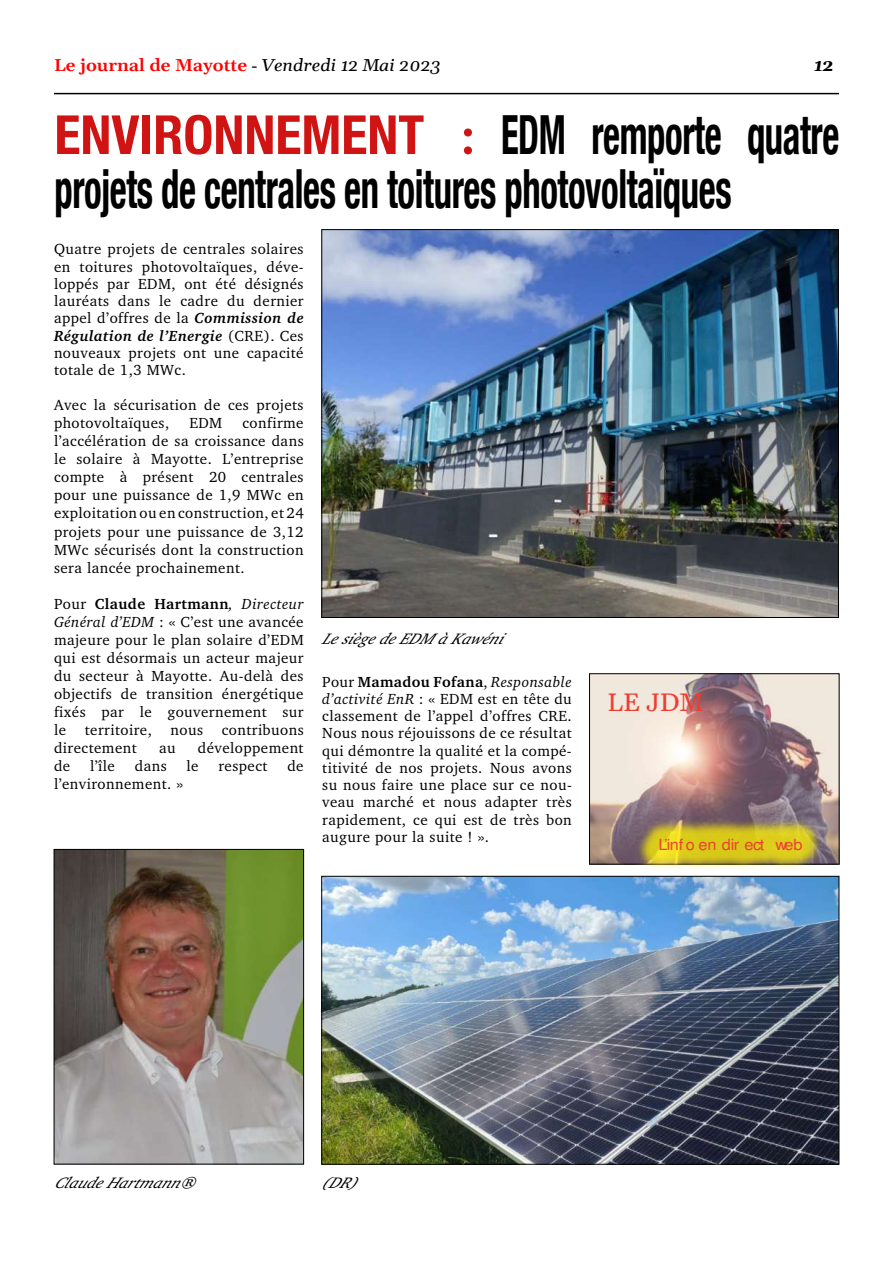
<style>
.page{position:relative;width:893px;height:1263px;background:#fff}
.page>*{position:absolute;margin:0;border:0;box-sizing:border-box;transform-origin:0 0}
.t1{font:700 condensed 54px/54px "Helvetica Neue";letter-spacing:-.01em;color:#000;scale:.68 1}
.t2{font:24.9px "Gelasio";color:#ef3e32;scale:1.06 1}
.t3{font:600 16.95px "Gelasio";color:#f00;scale:1.06 1}
.t4{font:italic 700 16.95px "Gelasio";color:#000;scale:1.06 1}
.t5{font:italic 15.45px "Charter";color:#000;scale:1.06 1}
.t6{font:15.3px "BLACKFRIDAY";letter-spacing:-.015em;color:#ef3e32;scale:1.06 1}
.t7{font:15px/18px "Charter";letter-spacing:.03em;color:#000;text-align:justify}
.s1{font-family:"Times New Roman";font-weight:400;color:#000}
.s2{font-weight:400;font-style:italic;color:#000}
.s3{color:#d01413}
.s4{font-family:"Carlito";font-stretch:normal;color:#d01413}
.s5{font-weight:700;font-style:italic}
.s6{font-weight:700}
.s7{font-style:italic}
</style>
<div class="page">
<hr style="left:54px;top:93px;width:785px;height:1px;background:#000">
<img style="left:324px;top:232px;width:512px;height:384px">
<img style="left:56px;top:851px;width:246px;height:311px">
<div style="left:54px;top:849px;width:250px;height:315px;border:1px solid #000"></div>
<img style="left:324px;top:878px;width:513px;height:284px">
<div style="left:322px;top:876px;width:517px;height:288px;border:1px solid #000"></div>
<img style="left:591px;top:675px;width:246px;height:187px">
<div style="left:589px;top:673px;width:250px;height:191px;border:1px solid #000"></div>
<div style="left:636px;top:818px;width:187px;height:53px;background:#fff200;opacity:.75"></div>
<p class="t3" style="left:54px;top:58px;width:366px">Le journal de Mayotte <span class="s1">-</span> <span class="s2">Vendredi 12 Mai 2023</span></p>
<p class="t4" style="left:814px;top:58px;width:20px">12</p>
<h1 class="t1" style="left:54px;top:107px;width:1156px"><span class="s3">EnvironnEMEnt</span> <span class="s4">:</span> EDM remporte quatre projets de centrales en toitures photovoltaïques</h1>
<p class="t7" style="left:54px;top:240px;width:251px;line-height:17.2px">Quatre projets de centrales solaires en toitures photovoltaïques, déve&shy;loppés par EDM, ont été désignés lauréats dans le cadre du dernier appel d’offres de la <span class="s5">Commission de Régulation de l’Energie</span> (CRE). Ces nouveaux projets ont une capacité totale de 1,3 MWc.</p>
<p class="t7" style="left:54px;top:396px;width:251px">Avec la sécurisation de ces projets photovoltaïques,</p>
<p class="t7" style="left:54px;top:414px;width:251px;text-indent:188px">confirme l’accélération de sa croissance dans le solaire à Mayotte. L’entreprise compte à présent 20 centrales pour une puissance de 1,9 MWc en exploitation ou en construction, et 24 projets pour une puissance de 3,12<br>MWc sécurisés dont la construction sera lancée prochainement.</p>
<p class="t7" style="left:54px;top:594px;width:251px">Pour <span class="s6">Claude Hartmann</span><span class="s7">, Directeur Général d’EDM</span> : « C’est une avancée majeure pour le plan solaire d’EDM qui est désormais un acteur majeur du secteur à Mayotte. Au-delà des objectifs de transition énergétique fixés par le gouvernement sur le territoire, nous contribuons directement</p>
<p class="t7" style="left:189px;top:414px;width:34px">EDM</p>
<p class="t7" style="left:159px;top:738px;width:18px">au</p>
<p class="t7" style="left:198px;top:738px;width:107px">développement</p>
<p class="t7" style="left:54px;top:756px;width:18px">de</p>
<p class="t7" style="left:90px;top:756px;width:26px">l’île</p>
<p class="t7" style="left:135px;top:756px;width:33px">dans</p>
<p class="t7" style="left:187px;top:756px;width:14px">le</p>
<p class="t7" style="left:218px;top:756px;width:51px">respect</p>
<p class="t7" style="left:287px;top:756px;width:18px">de</p>
<p class="t7" style="left:54px;top:774px;width:131px">l’environnement. »</p>
<p class="t5" style="left:322px;top:630px;width:180px">LesiègedeEDMàKawéni</p>
<p class="t7" style="left:322px;top:672px;width:251px;line-height:17.2px">Pour <span class="s6">Mamadou Fofana</span>, <span class="s7">Responsable d’activité EnR</span> : « EDM est en tête du classement de l’appel d’offres CRE.<br>Nous nous réjouissons de ce résultat qui démontre la qualité et la compé&shy;titivité de nos projets. Nous avons su nous faire une place sur ce nou&shy;veau marché et nous adapter très rapidement, ce qui est de très bon augure pour la suite ! ».</p>
<h2 class="t2" style="left:607px;top:688px;width:92px">LE JDM</h2>
<p class="t6" style="left:659px;top:836px;width:137px">L’inf o en dir ect web</p>
<p class="t5" style="left:54px;top:1174px;width:142px">ClaudeHartmann®</p>
<p class="t5" style="left:322px;top:1174px;width:43px">(DR)</p>
</div>
